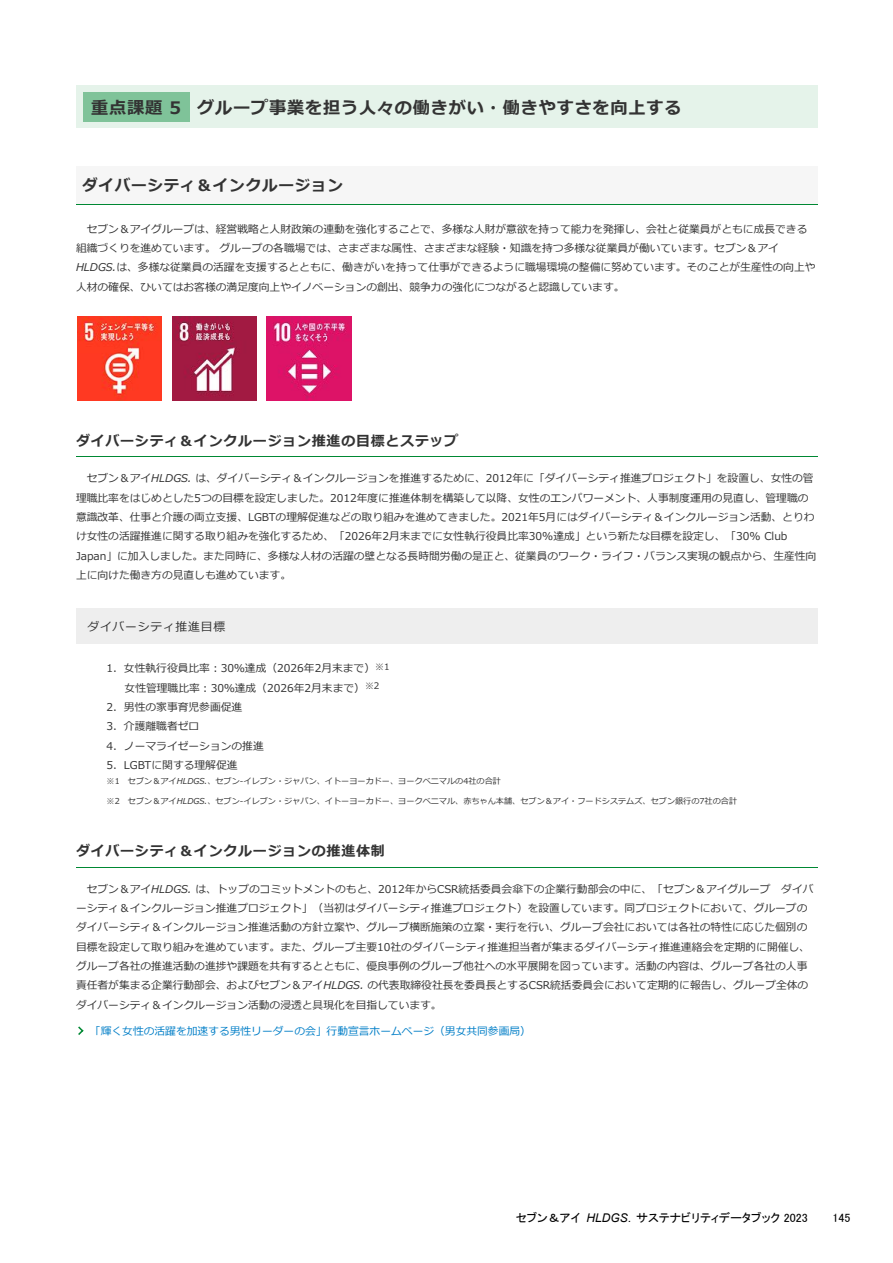
<style>
.page{position:relative;width:893px;height:1263px;background:#fff}
.page>*{position:absolute;margin:0;border:0;box-sizing:border-box;transform-origin:0 0}
.t1{font:700 17.25px "Meiryo";letter-spacing:.045em;color:#333}
.t2{font:700 15.6px "Meiryo";letter-spacing:.05em;color:#333}
.t3{font:700 13.95px "Meiryo";letter-spacing:.055em;color:#333}
.t4{font:12px "MS P Gothic";color:#000}
.t5{font:italic 12px "Arial";color:#000}
.t6{font:11.85px "Meiryo";letter-spacing:.065em;color:#333}
.t7{font:10.8px/19.4px "Meiryo";color:#333}
.t8{font:10.8px "Meiryo";color:#007ec7}
.t9{font:8.1px "Meiryo";color:#333}
.s1{font-style:italic}
</style>
<div class="page">
<div style="left:76px;top:86px;width:741px;height:42px;background:#e5f3ea"></div>
<div style="left:76px;top:166px;width:741px;height:39px;background:#f6f6f6"></div>
<hr style="left:76px;top:204px;width:741px;height:1px;background:#083">
<hr style="left:76px;top:457px;width:741px;height:1px;background:#083">
<div style="left:76px;top:608px;width:741px;height:36px;background:#eee"></div>
<hr style="left:76px;top:867px;width:741px;height:1px;background:#083">
<div style="left:84px;top:92px;width:106px;height:29px;background:#7fc399"></div>
<img style="left:77px;top:316px;width:84px;height:84px">
<img style="left:172px;top:316px;width:84px;height:84px">
<img style="left:267px;top:316px;width:84px;height:84px">
<svg style="left:78px;top:1026px;width:5px;height:9px"></svg>
<h1 class="t1" style="left:91px;top:95px;width:592px">重点課題 5 グループ事業を担う人々の働きがい・働きやすさを向上する</h1>
<h2 class="t2" style="left:82px;top:174px;width:262px">ダイバーシティ＆インクルージョン</h2>
<p class="t7" style="left:76px;top:220px;width:741px;text-indent:11px">セブン＆アイグループは、経営戦略と人財政策の連動を強化することで、多様な人財が意欲を持って能力を発揮し、会社と従業員がともに成長できる組織づくりを進めています。グループの各職場では、さまざまな属性、さまざまな経験・知識を持つ多様な従業員が働いています。セブン＆アイ<span class="s1">HLDGS.</span>は、多様な従業員の活躍を支援するとともに、働きがいを持って仕事ができるように職場環境の整備に努めています。そのことが生産性の向上や人材の確保、ひいてはお客様の満足度向上やイノベーションの創出、競争力の強化につながると認識しています。</p>
<p class="t3" style="left:76px;top:431px;width:384px">ダイバーシティ＆インクルージョン推進の目標とステップ</p>
<p class="t7" style="left:76px;top:469px;width:741px;text-indent:11px">セブン＆アイ<span class="s1">HLDGS.</span> は、ダイバーシティ＆インクルージョンを推進するために、2012年に「ダイバーシティ推進プロジェクト」を設置し、女性の管理職比率をはじめとした5つの目標を設定しました。2012年度に推進体制を構築して以降、女性のエンパワーメント、人事制度運用の見直し、管理職の意識改革、仕事と介護の両立支援、LGBTの理解促進などの取り組みを進めてきました。2021年5月にはダイバーシティ＆インクルージョン活動、とりわけ女性の活躍推進に関する取り組みを強化するため、「2026年2月末までに女性執行役員比率30%達成」という新たな目標を設定し、「30% Club Japan」に加入しました。また同時に、多様な人材の活躍の壁となる長時間労働の是正と、従業員のワーク・ライフ・バランス実現の観点から、生産性向上に向けた働き方の見直しも進めています。</p>
<p class="t6" style="left:87px;top:618px;width:139px">ダイバーシティ推進目標</p>
<p class="t7" style="left:106px;top:659px;width:284px">1．女性執行役員比率：30％達成（2026年2月末まで）<sup>※1</sup></p>
<p class="t7" style="left:125px;top:679px;width:256px">女性管理職比率：30％達成（2026年2月末まで）<sup>※2</sup></p>
<p class="t7" style="left:106px;top:698px;width:137px">2．男性の家事育児参画促進</p>
<p class="t7" style="left:106px;top:717px;width:94px">3．介護離職者ゼロ</p>
<p class="t7" style="left:106px;top:737px;width:159px">4．ノーマライゼーションの推進</p>
<p class="t7" style="left:106px;top:756px;width:132px">5．LGBTに関する理解促進</p>
<p class="t9" style="left:106px;top:776px;width:396px">※1 セブン＆アイ<span class="s1">HLDGS.</span>、セブン‐イレブン・ジャパン、イトーヨーカドー、ヨークベニマルの4社の合計</p>
<p class="t9" style="left:106px;top:795px;width:632px">※2 セブン＆アイ<span class="s1">HLDGS.</span>、セブン‐イレブン・ジャパン、イトーヨーカドー、ヨークベニマル、赤ちゃん本舗、セブン＆アイ・フードシステムズ、セブン銀行の7社の合計</p>
<p class="t3" style="left:76px;top:841px;width:310px">ダイバーシティ＆インクルージョンの推進体制</p>
<p class="t7" style="left:76px;top:879px;width:739px;text-indent:11px">セブン＆アイ<span class="s1">HLDGS.</span> は、トップのコミットメントのもと、2012年からCSR統括委員会傘下の企業行動部会の中に、「セブン＆アイグループ ダイバーシティ＆インクルージョン推進プロジェクト」（当初はダイバーシティ推進プロジェクト）を設置しています。同プロジェクトにおいて、グループのダイバーシティ＆インクルージョン推進活動の方針立案や、グループ横断施策の立案・実行を行い、グループ会社においては各社の特性に応じた個別の目標を設定して取り組みを進めています。また、グループ主要10社のダイバーシティ推進担当者が集まるダイバーシティ推進連絡会を定期的に開催し、グループ各社の推進活動の進捗や課題を共有するとともに、優良事例のグループ他社への水平展開を図っています。活動の内容は、グループ各社の人事責任者が集まる企業行動部会、およびセブン＆アイ<span class="s1">HLDGS.</span> の代表取締役社長を委員長とするCSR統括委員会において定期的に報告し、グループ全体のダイバーシティ＆インクルージョン活動の浸透と具現化を目指しています。</p>
<p class="t8" style="left:90px;top:1024px;width:442px">「輝く女性の活躍を加速する男性リーダーの会」行動宣言ホームページ（男女共同参画局）</p>
<p class="t4" style="left:516px;top:1211px;width:293px">セブン＆アイ　　　　　　　サステナビリティデータブック 2023</p>
<p class="t5" style="left:586px;top:1211px;width:46px">HLDGS.</p>
<p class="t4" style="left:832px;top:1211px;width:19px">145</p>
</div>
